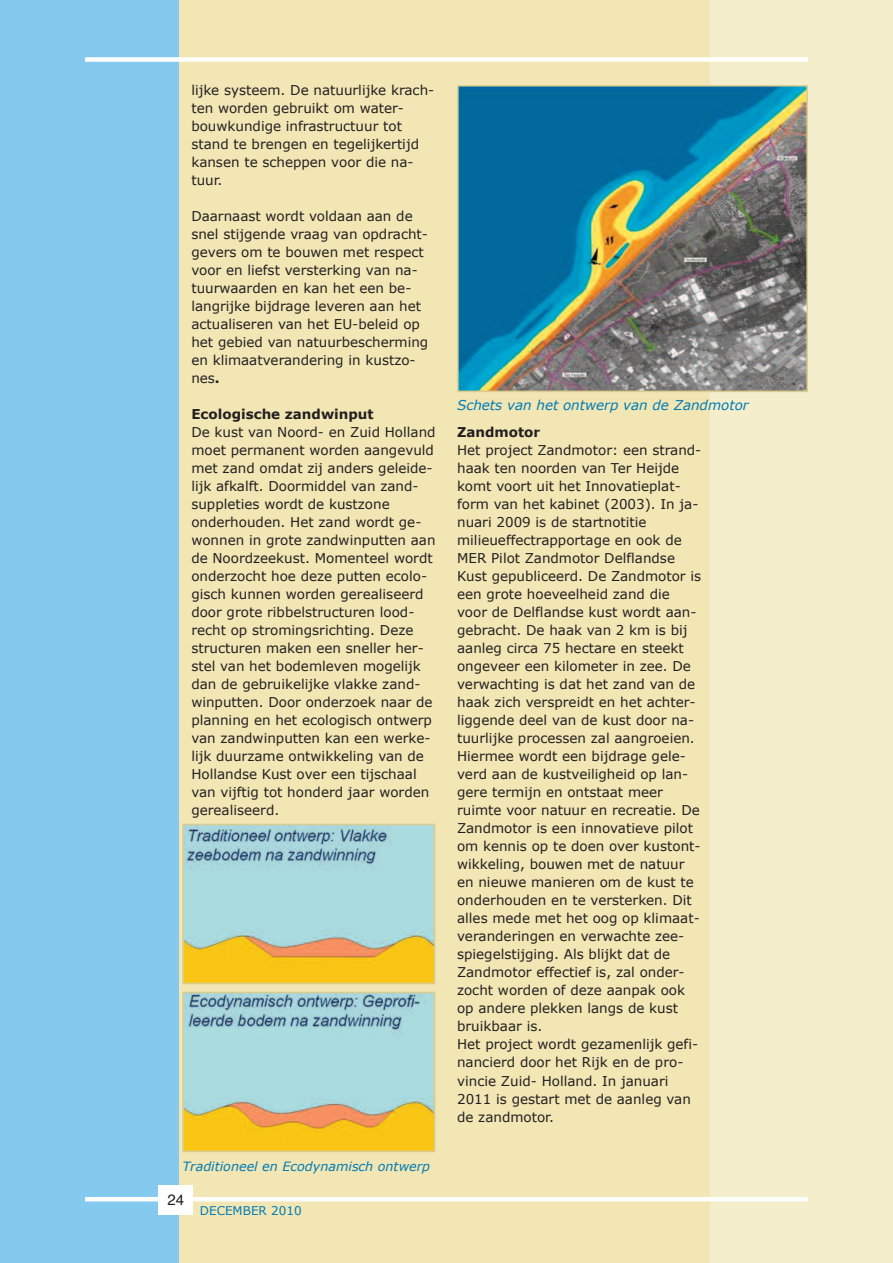
<style>
.page{position:relative;width:893px;height:1263px;background:#fff}
.page>*{position:absolute;margin:0;border:0;box-sizing:border-box;transform-origin:0 0}
.t1{font:15px "Helvetica";color:#231f20}
.t2{font:13.5px/18px "Verdana";color:#231f20}
.t3{font:italic 13.5px "Verdana";color:#007bb6}
.t4{font:700 13.5px "Verdana";color:#231f20}
.t5{font:italic 12.75px "Verdana";color:#007bb6}
.t6{font:12px "Verdana";color:#007bb6}
.s1{font-weight:700}
</style>
<div class="page">
<div style="left:179px;top:0;width:531px;height:1263px;background:#f1e6b4"></div>
<div style="left:0;top:0;width:179px;height:1263px;background:#84caef"></div>
<div style="left:710px;top:0;width:183px;height:1263px;background:#f4eecd"></div>
<hr style="left:85px;top:1197px;width:723px;height:4px;background:#fff">
<div style="left:85px;top:57px;width:723px;height:5px;background:#fff"></div>
<div style="left:159px;top:1185px;width:34px;height:30px;background:#fff"></div>
<img style="left:460px;top:88px;width:345px;height:301px">
<div style="left:457px;top:85px;width:351px;height:307px;border:2px solid #dacc8f"></div>
<img style="left:185px;top:827px;width:247px;height:154px">
<div style="left:182px;top:824px;width:253px;height:160px;border:2px solid #dacc8f"></div>
<img style="left:185px;top:995px;width:247px;height:154px">
<div style="left:182px;top:992px;width:253px;height:160px;border:2px solid #dacc8f"></div>
<p class="t2" style="left:191px;top:81px;width:244px">lijke systeem. De natuurlijke krach&shy;ten worden gebruikt om water&shy;bouwkundige infrastructuur tot stand te brengen en tegelijkertijd kansen te scheppen voor die na&shy;tuur.</p>
<p class="t2" style="left:191px;top:207px;width:239px">Daarnaast wordt voldaan aan de snel stijgende vraag van opdracht&shy;gevers om te bouwen met respect voor en liefst versterking van na&shy;tuurwaarden en kan het een be&shy;langrijke bijdrage leveren aan het actualiseren van het EU-beleid op het gebied van natuurbescherming en klimaatverandering in kustzo&shy;nes<span class="s1">.</span></p>
<p class="t4" style="left:191px;top:406px;width:184px">Ecologische zandwinput</p>
<p class="t2" style="left:191px;top:423px;width:246px">De kust van Noord- en Zuid Holland moet permanent worden aangevuld met zand omdat zij anders geleide&shy;lijk afkalft. Doormiddel van zand&shy;suppleties wordt de kustzone onderhouden. Het zand wordt ge&shy;wonnen in grote zandwinputten aan de Noordzeekust. Momenteel wordt onderzocht hoe deze putten ecolo&shy;gisch kunnen worden gerealiseerd door grote ribbelstructuren lood&shy;recht op stromingsrichting. Deze structuren maken een sneller her&shy;stel van het bodemleven mogelijk dan de gebruikelijke vlakke zand&shy;winputten. Door onderzoek naar de planning en het ecologisch ontwerp van zandwinputten kan een werke&shy;lijk duurzame ontwikkeling van de Hollandse Kust over een tijschaal van vijftig tot honderd jaar worden gerealiseerd.</p>
<p class="t4" style="left:457px;top:424px;width:85px">Zandmotor</p>
<p class="t3" style="left:457px;top:396px;width:293px">Schets van het ontwerp van de Zandmotor</p>
<p class="t2" style="left:457px;top:441px;width:246px">Het project Zandmotor: een strand&shy;haak ten noorden van Ter Heijde komt voort uit het Innovatieplat&shy;form van het kabinet (2003). In ja&shy;nuari 2009 is de startnotitie milieueffectrapportage en ook de<br>MER Pilot Zandmotor Delflandse<br>Kust gepubliceerd. De Zandmotor is een grote hoeveelheid zand die voor de Delflandse kust wordt aan&shy;gebracht. De haak van 2 km is bij aanleg circa 75 hectare en steekt ongeveer een kilometer in zee. De verwachting is dat het zand van de haak zich verspreidt en het achter&shy;liggende deel van de kust door na&shy;tuurlijke processen zal aangroeien.<br>Hiermee wordt een bijdrage gele&shy;verd aan de kustveiligheid op lan&shy;gere termijn en ontstaat meer ruimte voor natuur en recreatie. De<br>Zandmotor is een innovatieve pilot om kennis op te doen over kustont&shy;wikkeling, bouwen met de natuur en nieuwe manieren om de kust te onderhouden en te versterken. Dit alles mede met het oog op klimaat&shy;veranderingen en verwachte zee&shy;spiegelstijging. Als blijkt dat de<br>Zandmotor effectief is, zal onder&shy;zocht worden of deze aanpak ook op andere plekken langs de kust bruikbaar is.<br>Het project wordt gezamenlijk gefi&shy;nancierd door het Rijk en de pro&shy;vincie Zuid- Holland. In januari<br>2011 is gestart met de aanleg van de zandmotor.</p>
<p class="t5" style="left:182px;top:1158px;width:249px">Traditioneel en Ecodynamisch ontwerp</p>
<p class="t1" style="left:167px;top:1193px;width:18px">24</p>
<p class="t6" style="left:200px;top:1203px;width:103px">DECEMBER 2010</p>
</div>
